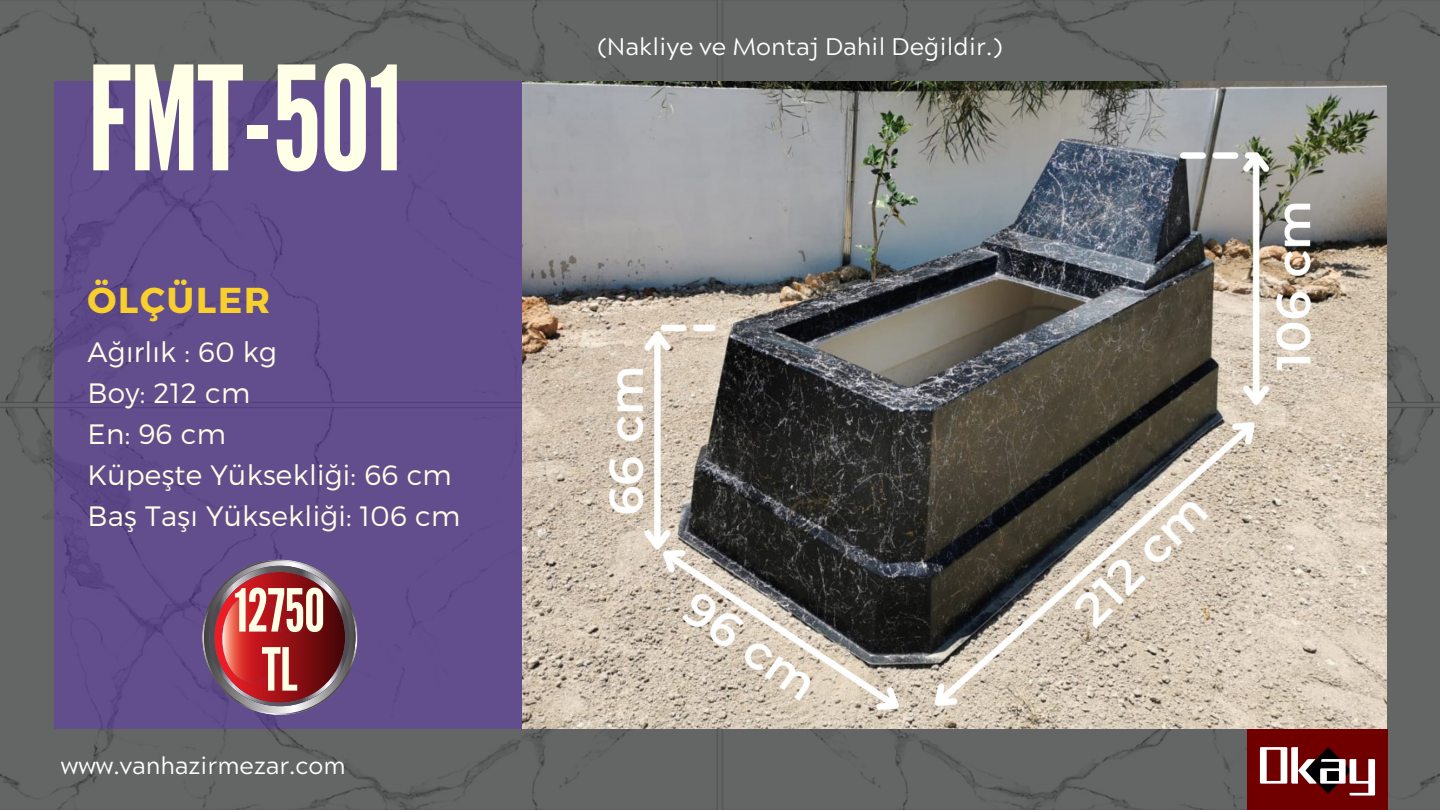
<style>
.page{position:relative;width:1440px;height:810px;background:#646665}
.page>*{position:absolute;margin:0;border:0;box-sizing:border-box;transform-origin:0 0}
.t1{font:144px "League Gothic";letter-spacing:-.01em;color:#fffee6}
.t2{font:59.2px/59px "League Gothic";letter-spacing:-.01em;color:#fffee6;text-align:center}
.t3{font:700 36px "Montserrat";letter-spacing:.05em;color:#f8cf2c}
.t4{font:300 28px/41.1px "Montserrat";letter-spacing:.01em;color:#fffee6}
.t5{font:24px "Acherus Grotesque";color:#fff}
</style>
<div class="page">
<div style="left:54px;top:81px;width:615px;height:648px;background:#624e8c"></div>
<img style="left:522px;top:81px;width:864px;height:648px">
<svg style="left:202px;top:560px;width:156px;height:155px"></svg>
<img style="left:222px;top:595px;width:59px;height:87px;border-radius:50%">
<img style="left:1247px;top:729px;width:141px;height:81px">
<h4 class="t1" style="left:88px;top:36px;width:317px">FMT-501</h4>
<h3 class="t3" style="left:88px;top:277px;width:184px">ÖLÇÜLER</h3>
<h1 class="t4" style="left:88px;top:330px;width:374px">Ağırlık : 60 kg<br>Boy: 212 cm<br>En: 96 cm<br>Küpeşte Yüksekliği: 66 cm<br>Baş Taşı Yüksekliği: 106 cm</h1>
<p class="t2" style="left:234px;top:582px;width:92px">12750<br>TL</p>
<p class="t5" style="left:61px;top:756px;width:286px">www.vanhazirmezar.com</p>
<h2 class="t5" style="left:598px;top:37px;width:406px">(Nakliye ve Montaj Dahil Değildir.)</h2>
</div>
